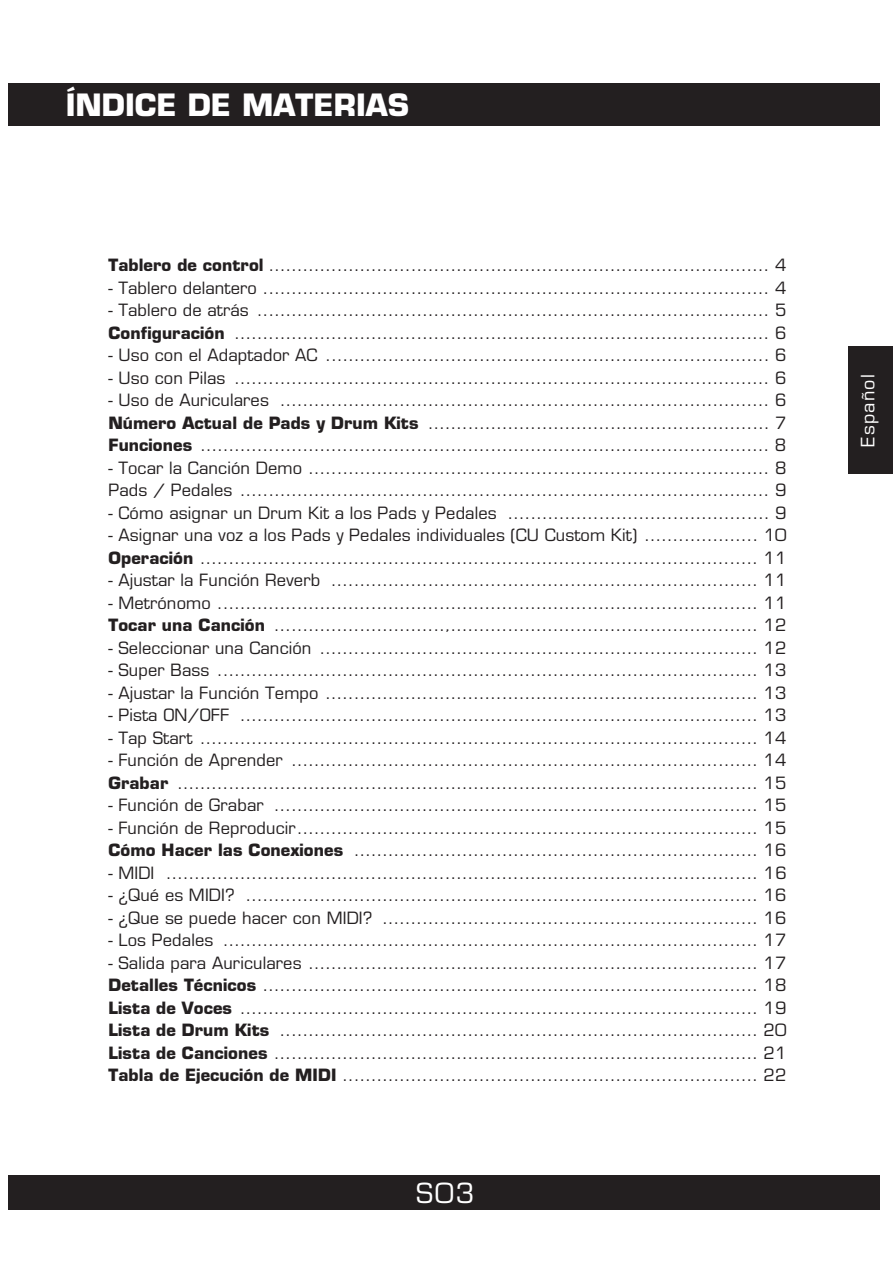
<style>
.page{position:relative;width:893px;height:1263px;background:#fff}
.page>*{position:absolute;margin:0;border:0;box-sizing:border-box;transform-origin:0 0}
.t1{font:700 30px "Eurostile";color:#fff}
.t2{font:27px "Eurostile";color:#fff}
.t3{font:700 18px "Eurostile";letter-spacing:.07em;color:#fff}
.t4{font:16.5px/22.5px "Eurostile";letter-spacing:.005em;color:#231f20;text-align:right}
.t5{font:700 16.5px "Eurostile";letter-spacing:.005em;color:#231f20}
.s1{font-weight:700}
</style>
<div class="page">
<div style="left:9px;top:83px;width:871px;height:42px;background:#231f20"></div>
<div style="left:9px;top:1176px;width:871px;height:34px;background:#231f20"></div>
<div style="left:848px;top:347px;width:45px;height:127px;background:#231f20"></div>
<h1 class="t1" style="left:66px;top:94px;width:345px">ÍNDICE DE MATERIAS</h1>
<p class="t4" style="left:108px;top:256px;width:679px"><span class="s1">Tablero de control</span> ........................................................................................ 4</p>
<p class="t4" style="left:108px;top:278px;width:679px">- Tablero delantero ......................................................................................... 4</p>
<p class="t4" style="left:108px;top:301px;width:142px">- Tablero de atrás</p>
<p class="t4" style="left:108px;top:346px;width:211px">- Uso con el Adaptador AC</p>
<p class="t4" style="left:108px;top:368px;width:118px">- Uso con Pilas</p>
<p class="t4" style="left:108px;top:391px;width:162px">- Uso de Auriculares</p>
<p class="t4" style="left:234px;top:301px;width:554px">.......................................................................................... 5 .............................................................................................. 6 .............................................................................. 6 .............................................................................................. 6 ...................................................................................... 6</p>
<p class="t4" style="left:200px;top:436px;width:588px">.................................................................................................... 8</p>
<p class="t5" style="left:108px;top:326px;width:118px">Configuración</p>
<p class="t4" style="left:428px;top:413px;width:360px">............................................................ 7</p>
<p class="t5" style="left:108px;top:416px;width:312px">Número Actual de Pads y Drum Kits</p>
<p class="t5" style="left:108px;top:439px;width:85px">Funciones</p>
<p class="t4" style="left:108px;top:458px;width:679px">- Tocar la Canción Demo ................................................................................. 8</p>
<p class="t4" style="left:108px;top:503px;width:390px">- Cómo asignar un Drum Kit a los Pads y Pedales</p>
<p class="t4" style="left:108px;top:526px;width:680px">- Asignar una voz a los Pads y Pedales individuales (CU Custom Kit) .................... 10</p>
<p class="t4" style="left:108px;top:571px;width:213px">- Ajustar la Función Reverb</p>
<p class="t4" style="left:108px;top:593px;width:680px">- Metrónomo ............................................................................................... 11</p>
<p class="t4" style="left:108px;top:638px;width:205px">- Seleccionar una Canción</p>
<p class="t4" style="left:108px;top:683px;width:680px">- Ajustar la Función Tempo ............................................................................ 13</p>
<p class="t4" style="left:108px;top:706px;width:122px">- Pista ON/OFF</p>
<p class="t4" style="left:108px;top:728px;width:85px">- Tap Start</p>
<p class="t4" style="left:108px;top:751px;width:176px">- Función de Aprender</p>
<p class="t4" style="left:240px;top:481px;width:548px">............................................................................................. 9</p>
<p class="t4" style="left:108px;top:481px;width:125px">Pads / Pedales</p>
<p class="t4" style="left:508px;top:503px;width:280px">.............................................. 9</p>
<p class="t4" style="left:108px;top:548px;width:680px"><span class="s1">Operación</span> .................................................................................................. 11</p>
<p class="t4" style="left:331px;top:571px;width:457px">........................................................................... 11</p>
<p class="t4" style="left:274px;top:616px;width:514px">..................................................................................... 12</p>
<p class="t5" style="left:108px;top:619px;width:158px">Tocar una Canción</p>
<p class="t4" style="left:319px;top:638px;width:469px">............................................................................. 12</p>
<p class="t4" style="left:108px;top:661px;width:680px">- Super Bass ............................................................................................... 13</p>
<p class="t4" style="left:200px;top:706px;width:588px">........................................................................................... 13 .................................................................................................. 14 .................................................................................. 14</p>
<p class="t5" style="left:108px;top:776px;width:61px">Grabar</p>
<p class="t4" style="left:177px;top:773px;width:611px">...................................................................................................... 15 ..................................................................................... 15</p>
<p class="t4" style="left:108px;top:796px;width:157px">- Función de Grabar</p>
<p class="t4" style="left:108px;top:818px;width:680px">- Función de Reproducir................................................................................. 15</p>
<p class="t5" style="left:108px;top:844px;width:236px">Cómo Hacer las Conexiones</p>
<p class="t4" style="left:354px;top:841px;width:434px">....................................................................... 16</p>
<p class="t4" style="left:108px;top:863px;width:680px">- MIDI ........................................................................................................ 16 .......................................................................................... 16 .................................................................. 16</p>
<p class="t4" style="left:108px;top:886px;width:128px">- ¿Qué es MIDI?</p>
<p class="t4" style="left:108px;top:908px;width:265px">- ¿Que se puede hacer con MIDI?</p>
<p class="t4" style="left:223px;top:931px;width:565px">.............................................................................................. 17</p>
<p class="t4" style="left:108px;top:931px;width:106px">- Los Pedales</p>
<p class="t4" style="left:108px;top:953px;width:680px">- Salida para Auriculares ............................................................................... 17</p>
<p class="t4" style="left:108px;top:976px;width:680px;text-align:left"><span class="s1">Detalles Técnicos</span> ....................................................................................... 18<br><span class="s1">Lista de Voces<br>Lista de Drum Kits<br>Lista de Canciones</span> ..................................................................................... 21<br><span class="s1">Tabla de Ejecución de MIDI</span> ......................................................................... 22</p>
<p class="t4" style="left:240px;top:998px;width:548px">........................................................................................... 19 .................................................................................... 20</p>
<h2 class="t2" style="left:416px;top:1183px;width:59px">S03</h2>
<p class="t3" style="left:861px;top:446px;width:74px;rotate:-90deg">Español</p>
</div>
